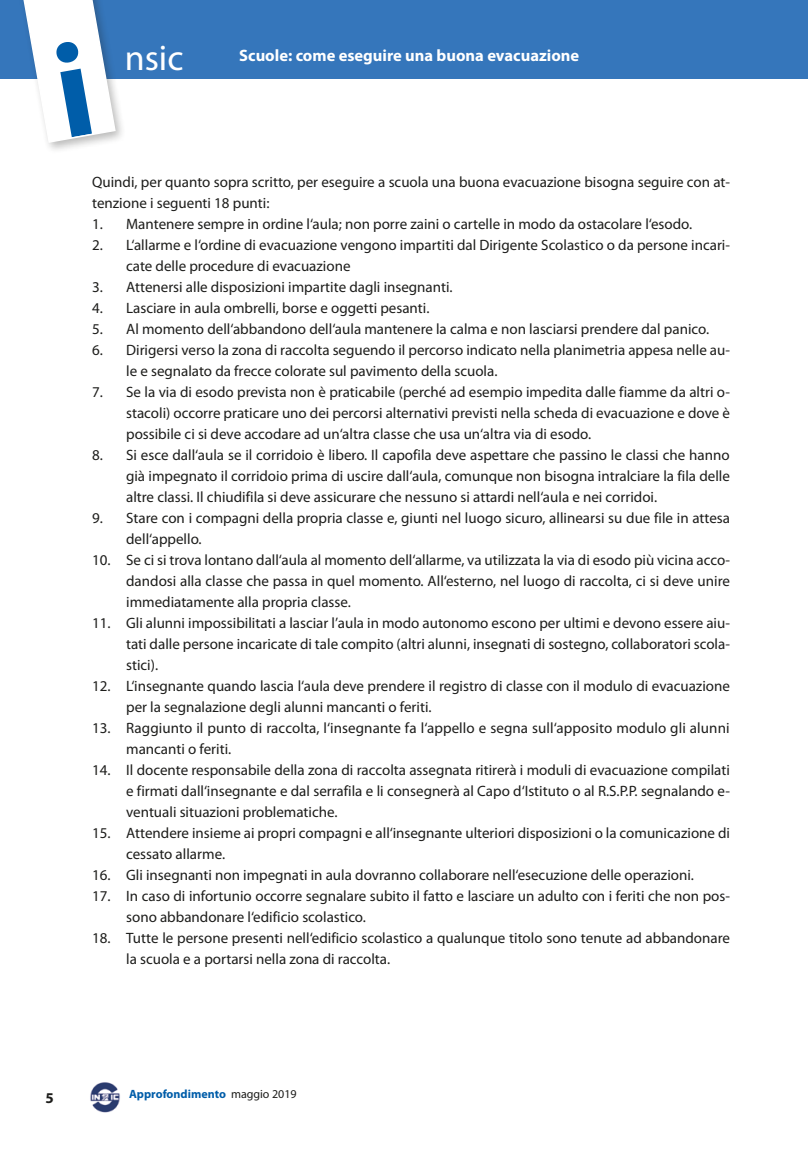
<style>
.page{position:relative;width:808px;height:1149px;background:#fff}
.page>*{position:absolute;margin:0;border:0;box-sizing:border-box;transform-origin:0 0}
.t1{font:36px "Myriad Pro";color:#fff}
.t2{font:700 16.5px "Myriad Pro";color:#fff}
.t3{font:15px/21px "Myriad Pro";color:#1d1d1b}
.t4{font:700 15px "Myriad Pro";color:#1d1d1b}
.t5{font:700 12px "Myriad Pro";color:#005da9}
.s1{font-weight:400;color:#1d1d1b}
</style>
<div class="page">
<div style="left:0;top:0;width:808px;height:78px;background:#3576bb"></div>
<div style="left:17px;top:0;width:110px;height:154px;background:#1d1d1b;opacity:.3"></div>
<img style="left:90px;top:1082px;width:30px;height:31px">
<svg style="left:20px;top:0;width:97px;height:144px"></svg>
<h1 class="t1" style="left:125px;top:38px;width:60px">nsic</h1>
<p class="t2" style="left:239px;top:46px;width:341px">Scuole: come eseguire una buona evacuazione</p>
<p class="t3" style="left:92px;top:171px;width:639px">Quindi, per quanto sopra scritto, per eseguire a scuola una buona evacuazione bisogna seguire con at&shy;tenzione i seguenti 18 punti:</p>
<p class="t3" style="left:92px;top:213px;width:601px">1. Mantenere sempre in ordine l‘aula; non porre zaini o cartelle in modo da ostacolare l‘esodo.</p>
<p class="t3" style="left:126px;top:234px;width:605px;text-indent:-34px">2. L‘allarme e l‘ordine di evacuazione vengono impartiti dal Dirigente Scolastico o da persone incari&shy;cate delle procedure di evacuazione</p>
<p class="t3" style="left:92px;top:276px;width:362px">3. Attenersi alle disposizioni impartite dagli insegnanti.</p>
<p class="t3" style="left:92px;top:297px;width:339px">4. Lasciare in aula ombrelli, borse e oggetti pesanti.</p>
<p class="t3" style="left:92px;top:318px;width:618px">5. Al momento dell‘abbandono dell‘aula mantenere la calma e non lasciarsi prendere dal panico.</p>
<p class="t3" style="left:126px;top:339px;width:605px;text-indent:-34px">6. Dirigersi verso la zona di raccolta seguendo il percorso indicato nella planimetria appesa nelle au&shy;le e segnalato da frecce colorate sul pavimento della scuola.</p>
<p class="t3" style="left:126px;top:381px;width:605px;text-align:justify;text-indent:-34px">7. Se la via di esodo prevista non è praticabile (perché ad esempio impedita dalle fiamme da altri o&shy;stacoli) occorre praticare uno dei percorsi alternativi previsti nella scheda di evacuazione e dove è possibile ci si deve accodare ad un‘altra classe che usa un‘altra via di esodo.</p>
<p class="t3" style="left:126px;top:444px;width:605px;text-align:justify;text-indent:-34px">8. Si esce dall‘aula se il corridoio è libero. Il capofila deve aspettare che passino le classi che hanno già impegnato il corridoio prima di uscire dall‘aula, comunque non bisogna intralciare la fila delle altre classi. Il chiudifila si deve assicurare che nessuno si attardi nell‘aula e nei corridoi.</p>
<p class="t3" style="left:126px;top:507px;width:605px;text-indent:-34px">9. Stare con i compagni della propria classe e, giunti nel luogo sicuro, allinearsi su due file in attesa dell‘appello.</p>
<p class="t3" style="left:126px;top:549px;width:605px;text-align:justify;text-indent:-34px">10. Se ci si trova lontano dall‘aula al momento dell‘allarme, va utilizzata la via di esodo più vicina acco&shy;dandosi alla classe che passa in quel momento. All‘esterno, nel luogo di raccolta, ci si deve unire immediatamente alla propria classe.</p>
<p class="t3" style="left:126px;top:612px;width:605px;text-align:justify;text-indent:-34px">11. Gli alunni impossibilitati a lasciar l’aula in modo autonomo escono per ultimi e devono essere aiu&shy;tati dalle persone incaricate di tale compito (altri alunni, insegnati di sostegno, collaboratori scola&shy;stici).</p>
<p class="t3" style="left:126px;top:675px;width:605px;text-indent:-34px">12. L‘insegnante quando lascia l‘aula deve prendere il registro di classe con il modulo di evacuazione per la segnalazione degli alunni mancanti o feriti.</p>
<p class="t3" style="left:126px;top:717px;width:605px;text-indent:-34px">13. Raggiunto il punto di raccolta, l‘insegnante fa l‘appello e segna sull‘apposito modulo gli alunni mancanti o feriti.</p>
<p class="t3" style="left:126px;top:759px;width:605px;text-align:justify;text-indent:-34px">14. Il docente responsabile della zona di raccolta assegnata ritirerà i moduli di evacuazione compilati e firmati dall‘insegnante e dal serrafila e li consegnerà al Capo d‘Istituto o al R.S.P.P. segnalando e&shy;ventuali situazioni problematiche.</p>
<p class="t3" style="left:126px;top:822px;width:605px;text-indent:-34px">15. Attendere insieme ai propri compagni e all‘insegnante ulteriori disposizioni o la comunicazione di cessato allarme.</p>
<p class="t3" style="left:92px;top:864px;width:603px">16. Gli insegnanti non impegnati in aula dovranno collaborare nell‘esecuzione delle operazioni.</p>
<p class="t3" style="left:126px;top:885px;width:605px;text-indent:-34px">17. In caso di infortunio occorre segnalare subito il fatto e lasciare un adulto con i feriti che non pos&shy;sono abbandonare l‘edificio scolastico.</p>
<p class="t3" style="left:126px;top:927px;width:605px;text-indent:-34px">18. Tutte le persone presenti nell‘edificio scolastico a qualunque titolo sono tenute ad abbandonare la scuola e a portarsi nella zona di raccolta.</p>
<p class="t4" style="left:45px;top:1088px;width:10px">5</p>
<p class="t5" style="left:129px;top:1086px;width:169px">Approfondimento <span class="s1">maggio 2019</span></p>
</div>
